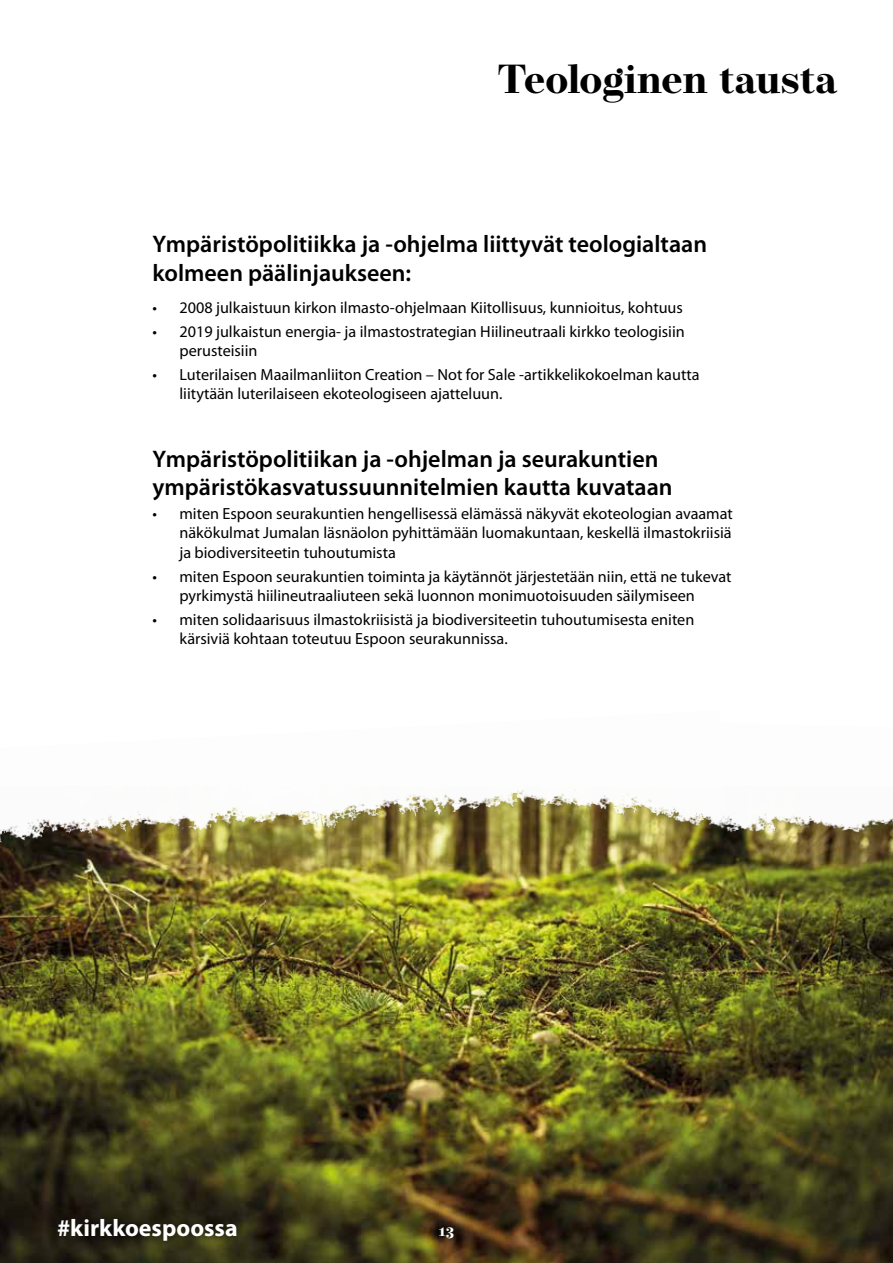
<style>
.page{position:relative;width:893px;height:1263px;background:#fff}
.page>*{position:absolute;margin:0;border:0;box-sizing:border-box;transform-origin:0 0}
.t1{font:700 40.5px "Operetta 8";color:#000}
.t2{font:600 24px/28.8px "Myriad Pro";color:#000}
.t3{font:700 24px "Myriad Pro";color:#fff}
.t4{font:700 16.5px "Operetta 8";color:#fff}
.t5{font:16.2px/19.4px "Myriad Pro";color:#000}
</style>
<div class="page">
<img style="left:0;top:899px;width:893px;height:364px">
<img style="left:0;top:789px;width:737px;height:279px">
<img style="left:663px;top:789px;width:230px;height:110px">
<div style="left:50px;top:1211px;width:194px;height:37px;background:#000;opacity:.75"></div>
<h1 class="t1" style="left:498px;top:55px;width:341px">Teologinen tausta</h1>
<h2 class="t2" style="left:152px;top:229px;width:556px">Ympäristöpolitiikka ja -ohjelma liittyvät teologialtaan kolmeen päälinjaukseen:</h2>
<p class="t5" style="left:152px;top:298px;width:532px">• 2008 julkaistuun kirkon ilmasto-ohjelmaan Kiitollisuus, kunnioitus, kohtuus</p>
<p class="t5" style="left:179px;top:322px;width:507px;text-indent:-27px">• 2019 julkaistun energia- ja ilmastostrategian Hiilineutraali kirkko teologisiin perusteisiin</p>
<p class="t5" style="left:179px;top:365px;width:522px;text-indent:-27px">• Luterilaisen Maailmanliiton Creation – Not for Sale -artikkelikokoelman kautta liitytään luterilaiseen ekoteologiseen ajatteluun.</p>
<h2 class="t2" style="left:152px;top:443px;width:522px">Ympäristöpolitiikan ja -ohjelman ja seurakuntien ympäristökasvatussuunnitelmien kautta kuvataan</h2>
<p class="t5" style="left:179px;top:504px;width:555px;text-align:justify;text-indent:-27px">• miten Espoon seurakuntien hengellisessä elämässä näkyvät ekoteologian avaamat näkökulmat Jumalan läsnäolon pyhittämään luomakuntaan, keskellä ilmastokriisiä ja biodiversiteetin tuhoutumista</p>
<p class="t5" style="left:179px;top:567px;width:554px;text-indent:-27px">• miten Espoon seurakuntien toiminta ja käytännöt järjestetään niin, että ne tukevat pyrkimystä hiilineutraaliuteen sekä luonnon monimuotoisuuden säilymiseen</p>
<p class="t5" style="left:179px;top:610px;width:516px;text-indent:-27px">• miten solidaarisuus ilmastokriisistä ja biodiversiteetin tuhoutumisesta eniten kärsiviä kohtaan toteutuu Espoon seurakunnissa.</p>
<h2 class="t3" style="left:57px;top:1212px;width:182px">#kirkkoespoossa</h2>
<p class="t4" style="left:439px;top:1221px;width:17px">13</p>
</div>
